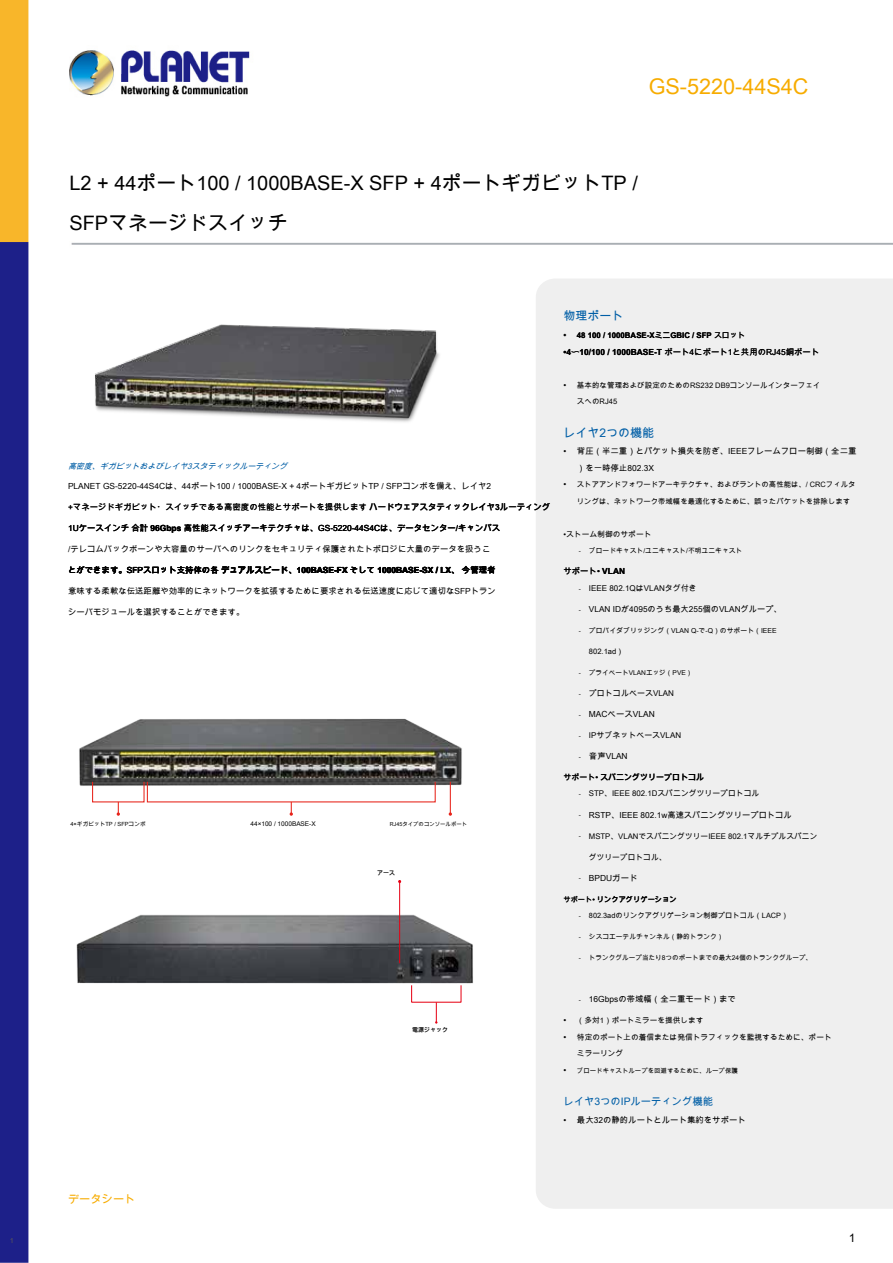
<style>
.page{position:relative;width:893px;height:1263px;background:#fff}
.page>*{position:absolute;margin:0;border:0;box-sizing:border-box;transform-origin:0 0}
.t1{font:21.6px "Arial Unicode MS";color:#f7ac00}
.t2{font:19.95px/39.6px "Arial Unicode MS";color:#000}
.t3{font:12px "Arial Unicode MS";color:#005ea6}
.t4{font:12px "Arial Unicode MS";color:#000}
.t5{font:11.25px "Arial Unicode MS";color:#f7ac00}
.t6{font:10.35px "Arial Unicode MS";color:#005ea6}
.t7{font:8.4px/16.5px "Arial Unicode MS";color:#000}
.t8{font:700 8.4px "Arial Unicode MS";color:#000}
.t9{font:8.25px "Arial Unicode MS";color:#000}
.t10{font:8.1px "Arial Unicode MS";color:#000}
.t11{font:7.95px "Arial Unicode MS";color:#000}
.t12{font:italic 7.95px "Arial Unicode MS";color:#005ea6}
.t13{font:700 7.95px "Arial Unicode MS";color:#000}
.t14{font:7.8px "Arial Unicode MS";color:#000}
.t15{font:700 7.8px "Arial Unicode MS";color:#000}
.t16{font:7.65px/16.5px "Arial Unicode MS";color:#000}
.t17{font:7.5px "Arial Unicode MS";color:#000}
.t18{font:7.35px "Arial Unicode MS";color:#000}
.t19{font:700 7.2px "Arial Unicode MS";color:#000}
.t20{font:7.2px "Arial Unicode MS";color:#595757}
.t21{font:6.9px "Arial Unicode MS";color:#000}
.t22{font:6.75px "Arial Unicode MS";color:#000}
.t23{font:6.6px "Arial Unicode MS";color:#000}
.t24{font:6.45px "Arial Unicode MS";color:#000}
.t25{font:700 6px "Arial Unicode MS";color:#000}
.t26{font:5.7px "Arial Unicode MS";color:#000}
.t27{font:5.4px "Arial Unicode MS";color:#000}
.s1{font-weight:700}
.s2{font-weight:400}
.s3{font-size:8.4px}
.s4{font-size:6.3px}
</style>
<div class="page">
<img style="left:0;top:0;width:893px;height:1263px">
<div style="left:536px;top:278px;width:357px;height:931px;background:#efefef"></div>
<img style="left:82px;top:310px;width:366px;height:122px">
<img style="left:68px;top:709px;width:405px;height:92px">
<svg style="left:290px;top:802px;width:3px;height:14px"></svg>
<svg style="left:117px;top:802px;width:3px;height:14px"></svg>
<hr style="left:450px;top:782px;width:1px;height:33px;background:#e7231a">
<img style="left:68px;top:898px;width:415px;height:97px">
<hr style="left:399px;top:881px;width:1px;height:82px;background:#e60013">
<svg style="left:435px;top:1003px;width:2px;height:21px"></svg>
<p class="t20" style="left:10px;top:1235px;width:6px">1</p>
<h1 class="t1" style="left:649px;top:71px;width:161px">GS-5220-44S4C</h1>
<h2 class="t2" style="left:69px;top:162px;width:570px">L2 + 44ポート100 / 1000BASE-X SFP + 4ポートギガビットTP /<br>SFPマネージドスイッチ</h2>
<p class="t12" style="left:68px;top:460px;width:224px">高密度、ギガビットおよびレイヤ3スタティックルーティング</p>
<p class="t7" style="left:68px;top:478px;width:425px">PLANET GS-5220-44S4Cは、44ポート100 / 1000BASE-X + 4ポートギガビットTP / SFPコンボを備え、レイヤ2</p>
<p class="t7" style="left:68px;top:499px;width:484px">+マネージドギガビット・スイッチである高密度の性能とサポートを提供します <span class="s1">ハードウェアスタティックレイヤ3ルーティング</span></p>
<p class="t7" style="left:68px;top:520px;width:434px">1Uケースインチ 合計 <span class="s1">96Gbps</span> 高性能スイッチアーキテクチャは、GS-5220-44S4Cは、データセンター/キャンパス</p>
<p class="t7" style="left:68px;top:541px;width:424px">/テレコムバックボーンや大容量のサーバへのリンクをセキュリティ保護されたトポロジに大量のデータを扱うこ</p>
<p class="t8" style="left:68px;top:564px;width:429px"><span class="s2">とができます。SFPスロット支持体の各</span> デュアルスピード、100BASE-FX <span class="s2">そして</span> 1000BASE-SX / LX、 <span class="s2">今管理者</span></p>
<p class="t7" style="left:68px;top:583px;width:429px">意味する柔軟な伝送距離や効率的にネットワークを拡張するために要求される伝送速度に応じて適切なSFPトラン</p>
<p class="t7" style="left:68px;top:604px;width:178px">シーバモジュールを選択することができます。</p>
<p class="t26" style="left:70px;top:820px;width:77px">4×ギガビットTP / SFPコンボ</p>
<p class="t24" style="left:250px;top:819px;width:67px">44×100 / 1000BASE-X</p>
<p class="t27" style="left:390px;top:821px;width:79px">RJ45タイプのコンソールポート</p>
<p class="t25" style="left:377px;top:869px;width:20px">アース</p>
<p class="t25" style="left:412px;top:1026px;width:38px">電源ジャック</p>
<h3 class="t3" style="left:563px;top:307px;width:62px">物理ポート</h3>
<p class="t15" style="left:563px;top:330px;width:183px"><span class="s3">•</span> 48 100 / 1000BASE-XミニGBIC / SFP <span class="s2">スロット</span></p>
<p class="t7" style="left:563px;top:343px;width:257px"><span class="s1">•4〜10/100 / 1000BASE-T</span> ポート4にポート1と共用のRJ45銅ポート</p>
<p class="t17" style="left:563px;top:380px;width:259px"><span class="s3">•</span> 基本的な管理および設定のためのRS232 DB9コンソールインターフェイ</p>
<p class="t17" style="left:577px;top:396px;width:42px">スへのRJ45</p>
<h3 class="t3" style="left:563px;top:424px;width:92px">レイヤ2つの機能</h3>
<p class="t7" style="left:577px;top:443px;width:281px;text-indent:-14px">• 背圧（半二重）とパケット損失を防ぎ、IEEEフレームフロー制御（全二重）を一時停止802.3X</p>
<p class="t18" style="left:563px;top:479px;width:294px"><span class="s3">•</span> ストアアンドフォワードアーキテクチャ、およびラントの高性能は、/ CRCフィルタ</p>
<p class="t18" style="left:577px;top:496px;width:275px">リングは、ネットワーク帯域幅を最適化するために、誤ったパケットを排除します</p>
<p class="t14" style="left:563px;top:529px;width:90px">•ストーム制御のサポート</p>
<p class="t22" style="left:579px;top:546px;width:165px"><span class="s4">-</span> ブロードキャスト/ユニキャスト/不明ユニキャスト</p>
<p class="t7" style="left:563px;top:563px;width:63px">サポート• <span class="s1">VLAN</span></p>
<p class="t10" style="left:579px;top:582px;width:120px"><span class="s4">-</span> IEEE 802.1QはVLANタグ付き</p>
<p class="t9" style="left:579px;top:603px;width:205px"><span class="s4">-</span> VLAN IDが4095のうち最大255個のVLANグループ、</p>
<p class="t21" style="left:579px;top:625px;width:199px"><span class="s4">-</span> プロバイダブリッジング（VLAN Q-で-Q）のサポート（IEEE</p>
<p class="t17" style="left:589px;top:646px;width:36px">802.1ad）</p>
<p class="t23" style="left:579px;top:668px;width:115px"><span class="s4">-</span> プライベートVLANエッジ（PVE）</p>
<p class="t11" style="left:579px;top:687px;width:97px"><span class="s4">-</span> プロトコルベースVLAN</p>
<p class="t7" style="left:579px;top:705px;width:78px"><span class="s4">-</span> MACベースVLAN</p>
<p class="t11" style="left:579px;top:729px;width:104px"><span class="s4">-</span> IPサブネットベースVLAN</p>
<p class="t7" style="left:579px;top:747px;width:50px"><span class="s4">-</span> 音声VLAN</p>
<p class="t13" style="left:563px;top:771px;width:142px"><span class="s2">サポート•</span> スパニングツリープロトコル</p>
<p class="t14" style="left:579px;top:788px;width:182px"><span class="s4">-</span> STP、IEEE 802.1Dスパニングツリープロトコル</p>
<p class="t9" style="left:579px;top:809px;width:215px"><span class="s4">-</span> RSTP、IEEE 802.1w高速スパニングツリープロトコル</p>
<p class="t14" style="left:579px;top:830px;width:240px"><span class="s4">-</span> MSTP、VLANでスパニングツリーIEEE 802.1マルチプルスパニン</p>
<p class="t14" style="left:589px;top:851px;width:79px">グツリープロトコル、</p>
<p class="t7" style="left:579px;top:869px;width:60px"><span class="s4">-</span> BPDUガード</p>
<p class="t19" style="left:563px;top:894px;width:115px"><span class="s2">サポート•</span> リンクアグリゲーション</p>
<p class="t18" style="left:579px;top:910px;width:211px"><span class="s4">-</span> 802.3adのリンクアグリゲーション制御プロトコル（LACP）</p>
<p class="t22" style="left:579px;top:932px;width:146px"><span class="s4">-</span> シスコエーテルチャンネル（静的トランク）</p>
<p class="t23" style="left:579px;top:953px;width:235px"><span class="s4">-</span> トランクグループ当たり8つのポートまでの最大24個のトランクグループ、</p>
<p class="t7" style="left:579px;top:990px;width:159px"><span class="s4">-</span> 16Gbpsの帯域幅（全二重モード）まで</p>
<p class="t16" style="left:563px;top:1012px;width:141px"><span class="s3">•</span> （多対1）ポートミラーを提供します</p>
<p class="t16" style="left:577px;top:1028px;width:256px;text-indent:-14px"><span class="s3">•</span> 特定のポート上の着信または発信トラフィックを監視するために、ポートミラーリング</p>
<p class="t24" style="left:563px;top:1066px;width:176px"><span class="s3">•</span> ブロードキャストループを回避するために、ループ保護</p>
<p class="t6" style="left:563px;top:1094px;width:151px">レイヤ3つのIPルーティング機能</p>
<p class="t7" style="left:563px;top:1111px;width:184px">• 最大32の静的ルートとルート集約をサポート</p>
<h3 class="t5" style="left:68px;top:1191px;width:69px">データシート</h3>
<h3 class="t4" style="left:849px;top:1229px;width:8px">1</h3>
</div>
